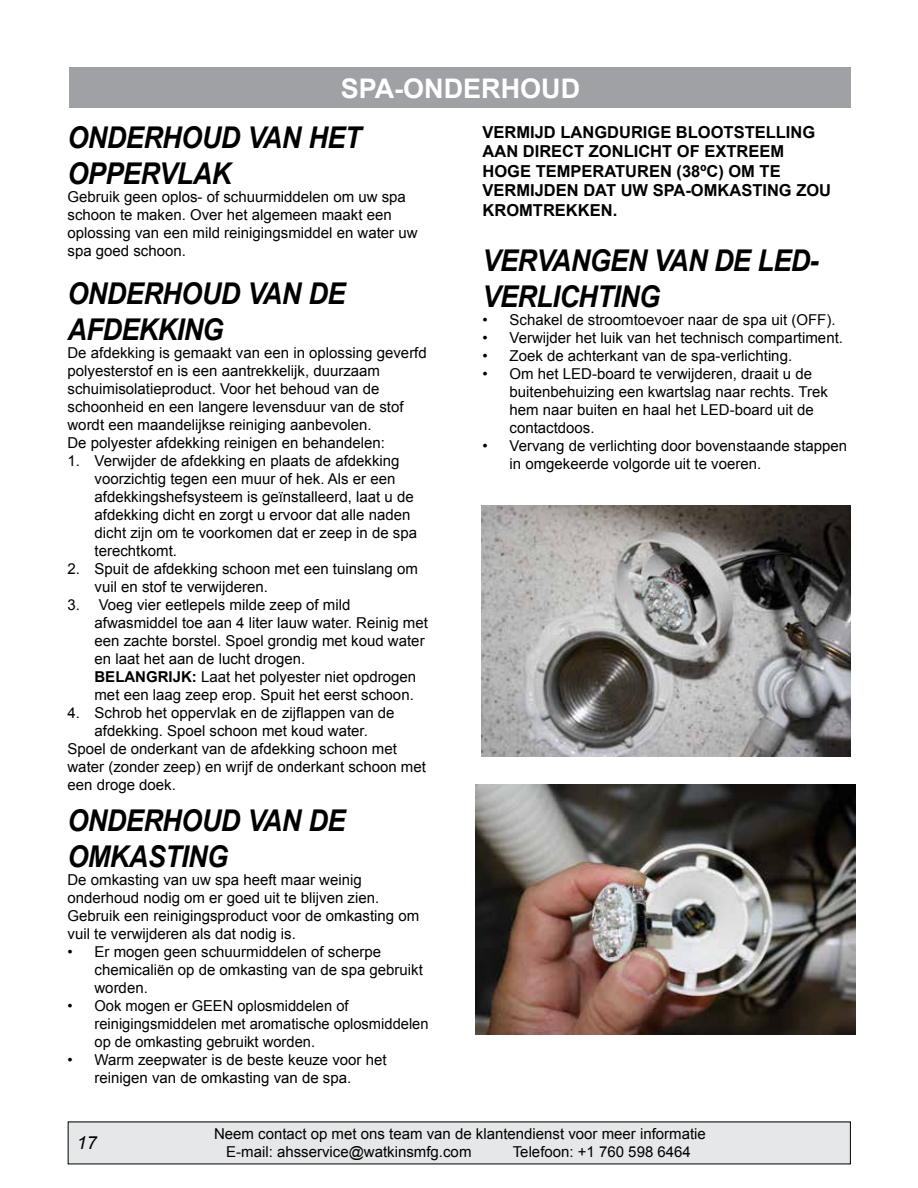
<style>
.page{position:relative;width:918px;height:1188px;background:#fff}
.page>*{position:absolute;margin:0;border:0;box-sizing:border-box;transform-origin:0 0}
.t1{font:italic 700 30px/36px "Arial";letter-spacing:-.02em;color:#000;scale:.9 1}
.t2{font:700 27px "Arial";color:#fff}
.t3{font:italic 18px "Arial";color:#000}
.t4{font:700 16.5px/19.5px "Arial";color:#000}
.t5{font:15px/18px "Arial";color:#000}
.s1{font-weight:700}
</style>
<div class="page">
<div style="left:68px;top:1122px;width:782px;height:42px;background:#e6e7e8"></div>
<div style="left:69px;top:68px;width:781px;height:40px;background:#9fa1a4"></div>
<img style="left:481px;top:505px;width:369px;height:251px">
<img style="left:476px;top:784px;width:380px;height:251px">
<h2 class="t2" style="left:341px;top:70px;width:241px">SPA-ONDERHOUD</h2>
<h1 class="t1" style="left:68px;top:120px;width:328px">ONDERHOUD VAN HET<br>OPPERVLAK</h1>
<p class="t5" style="left:68px;top:188px;width:352px">Gebruik geen oplos- of schuurmiddelen om uw spa schoon te maken. Over het algemeen maakt een oplossing van een mild reinigingsmiddel en water uw spa goed schoon.</p>
<h1 class="t1" style="left:68px;top:276px;width:310px">ONDERHOUD VAN DE<br>AFDEKKING</h1>
<p class="t5" style="left:68px;top:344px;width:361px">De afdekking is gemaakt van een in oplossing geverfd polyesterstof en is een aantrekkelijk, duurzaam schuimisolatieproduct. Voor het behoud van de schoonheid en een langere levensduur van de stof wordt een maandelijkse reiniging aanbevolen.<br>De polyester afdekking reinigen en behandelen:</p>
<p class="t5" style="left:94px;top:452px;width:324px;text-indent:-27px">1. Verwijder de afdekking en plaats de afdekking voorzichtig tegen een muur of hek. Als er een afdekkingshefsysteem is geïnstalleerd, laat u de afdekking dicht en zorgt u ervoor dat alle naden dicht zijn om te voorkomen dat er zeep in de spa terechtkomt.</p>
<p class="t5" style="left:94px;top:560px;width:325px;text-indent:-27px">2. Spuit de afdekking schoon met een tuinslang om vuil en stof te verwijderen.</p>
<p class="t5" style="left:94px;top:596px;width:335px;text-indent:-27px">3. Voeg vier eetlepels milde zeep of mild afwasmiddel toe aan 4 liter lauw water. Reinig met een zachte borstel. Spoel grondig met koud water en laat het aan de lucht drogen.<br><span class="s1">BELANGRIJK:</span> Laat het polyester niet opdrogen met een laag zeep erop. Spuit het eerst schoon.</p>
<p class="t5" style="left:67px;top:704px;width:329px">4. Schrob het oppervlak en de zijflappen van de</p>
<p class="t5" style="left:94px;top:722px;width:275px">afdekking. Spoel schoon met koud water.</p>
<p class="t5" style="left:67px;top:740px;width:331px">Spoel de onderkant van de afdekking schoon met</p>
<p class="t5" style="left:67px;top:758px;width:360px">water (zonder zeep) en wrijf de onderkant schoon met</p>
<p class="t5" style="left:67px;top:776px;width:110px">een droge doek.</p>
<h1 class="t1" style="left:68px;top:804px;width:310px">ONDERHOUD VAN DE<br>OMKASTING</h1>
<p class="t5" style="left:68px;top:871px;width:353px">De omkasting van uw spa heeft maar weinig onderhoud nodig om er goed uit te blijven zien.<br>Gebruik een reinigingsproduct voor de omkasting om vuil te verwijderen als dat nodig is.</p>
<p class="t5" style="left:94px;top:943px;width:330px;text-indent:-27px">• Er mogen geen schuurmiddelen of scherpe chemicaliën op de omkasting van de spa gebruikt worden.</p>
<p class="t5" style="left:95px;top:997px;width:336px;text-indent:-27px">• Ook mogen er GEEN oplosmiddelen of reinigingsmiddelen met aromatische oplosmiddelen op de omkasting gebruikt worden.</p>
<p class="t5" style="left:68px;top:1051px;width:321px;text-align:center">• Warm zeepwater is de beste keuze voor het reinigen van de omkasting van de spa.</p>
<p class="t4" style="left:483px;top:123px;width:350px">VERMIJD LANGDURIGE BLOOTSTELLING<br>AAN DIRECT ZONLICHT OF EXTREEM<br>HOGE TEMPERATUREN (38ºC) OM TE<br>VERMIJDEN DAT UW SPA-OMKASTING ZOU<br>KROMTREKKEN.</p>
<h1 class="t1" style="left:483px;top:244px;width:375px">VERVANGEN VAN DE LED-<br>VERLICHTING</h1>
<p class="t5" style="left:483px;top:311px;width:354px">• Schakel de stroomtoevoer naar de spa uit (OFF).</p>
<p class="t5" style="left:483px;top:329px;width:362px">• Verwijder het luik van het technisch compartiment.</p>
<p class="t5" style="left:483px;top:347px;width:311px">• Zoek de achterkant van de spa-verlichting.</p>
<p class="t5" style="left:510px;top:365px;width:320px;text-indent:-27px">• Om het LED-board te verwijderen, draait u de buitenbehuizing een kwartslag naar rechts. Trek hem naar buiten en haal het LED-board uit de contactdoos.</p>
<p class="t5" style="left:510px;top:437px;width:339px;text-indent:-27px">• Vervang de verlichting door bovenstaande stappen in omgekeerde volgorde uit te voeren.</p>
<p class="t3" style="left:77px;top:1131px;width:22px">17</p>
<p class="t5" style="left:226px;top:1125px;width:481px;text-indent:-12px">Neem contact op met ons team van de klantendienst voor meer informatie<br>E-mail: ahsservice@watkinsmfg.com</p>
<p class="t5" style="left:513px;top:1142px;width:180px">Telefoon: +1 760 598 6464</p>
</div>
